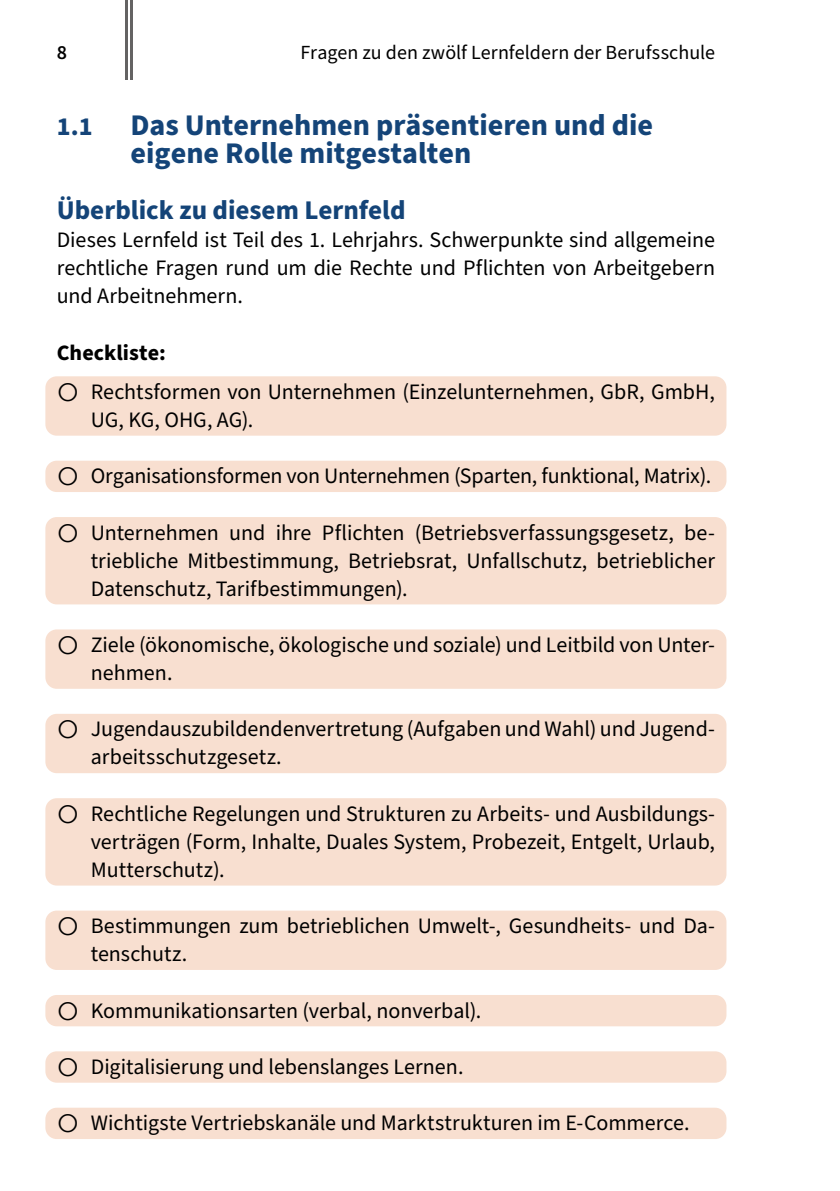
<style>
.page{position:relative;width:840px;height:1191px;background:#fff}
.page>*{position:absolute;margin:0;border:0;box-sizing:border-box;transform-origin:0 0}
.t1{font:700 30px/28px "Source Sans Pro";color:#144478}
.Ueberschrift_3_Anfan{font:700 27px "Source Sans Pro";color:#144478}
.t2{font:700 26px "Source Sans Pro";color:#144478}
.Grundtext{font:22px/28px "Source Sans Pro";letter-spacing:-.005em;color:#000}
.Ueberschrift_Checkli{font:700 22px "Source Sans Pro";color:#000}
.t3{font:20px "Source Sans Pro";letter-spacing:.005em;color:#000}
.t4{font:600 20px "Source Sans Pro";color:#000}
</style>
<div class="page">
<hr style="left:125px;top:0;width:3px;height:79px;background:#646363">
<hr style="left:130px;top:0;width:3px;height:79px;background:#646363">
<div style="left:45px;top:376px;width:681px;height:60px;background:#f8dfd0;border-radius:11px"></div>
<div style="left:45px;top:461px;width:681px;height:31px;background:#f8dfd0;border-radius:11px"></div>
<div style="left:45px;top:517px;width:681px;height:87px;background:#f8dfd0;border-radius:11px"></div>
<div style="left:45px;top:629px;width:681px;height:60px;background:#f8dfd0;border-radius:11px"></div>
<div style="left:45px;top:714px;width:681px;height:59px;background:#f8dfd0;border-radius:11px"></div>
<div style="left:45px;top:798px;width:681px;height:87px;background:#f8dfd0;border-radius:11px"></div>
<div style="left:45px;top:910px;width:681px;height:60px;background:#f8dfd0;border-radius:11px"></div>
<div style="left:45px;top:995px;width:681px;height:31px;background:#f8dfd0;border-radius:11px"></div>
<div style="left:45px;top:1051px;width:681px;height:31px;background:#f8dfd0;border-radius:11px"></div>
<div style="left:45px;top:1107px;width:681px;height:32px;background:#f8dfd0;border-radius:11px"></div>
<p class="t4" style="left:57px;top:39px;width:12px">8</p>
<p class="t3" style="left:300px;top:39px;width:416px">Fragen zu den zwölf Lernfeldern der Berufsschule</p>
<p class="t2" style="left:57px;top:109px;width:38px">1.1</p>
<p class="t1" style="left:130px;top:112px;width:523px">Das Unternehmen präsentieren und die eigene Rolle mitgestalten</p>
<p class="Ueberschrift_3_Anfan" style="left:57px;top:192px;width:350px">Überblick zu diesem Lernfeld</p>
<p class="Grundtext" style="left:57px;top:227px;width:659px;text-align:justify">Dieses Lernfeld ist Teil des 1. Lehrjahrs. Schwerpunkte sind allgemeine rechtliche Fragen rund um die Rechte und Pflichten von Arbeitgebern und Arbeitnehmern.</p>
<p class="Ueberschrift_Checkli" style="left:57px;top:337px;width:111px">Checkliste:</p>
<p class="Grundtext" style="left:91px;top:378px;width:625px">Rechtsformen von Unternehmen (Einzelunternehmen, GbR, GmbH,<br>UG, KG, OHG, AG).</p>
<p class="Grundtext" style="left:91px;top:462px;width:621px">Organisationsformen von Unternehmen (Sparten, funktional, Matrix).</p>
<p class="Grundtext" style="left:91px;top:519px;width:625px;text-align:justify">Unternehmen und ihre Pflichten (Betriebsverfassungsgesetz, be&shy;triebliche Mitbestimmung, Betriebsrat, Unfallschutz, betrieblicher Datenschutz, Tarifbestimmungen).</p>
<p class="Grundtext" style="left:91px;top:631px;width:625px">Ziele (ökonomische, ökologische und soziale) und Leitbild von Unter&shy;nehmen.</p>
<p class="Grundtext" style="left:91px;top:715px;width:625px">Jugendauszubildendenvertretung (Aufgaben und Wahl) und Jugend&shy;arbeitsschutzgesetz.</p>
<p class="Grundtext" style="left:91px;top:800px;width:625px;text-align:justify">Rechtliche Regelungen und Strukturen zu Arbeits- und Ausbildungs&shy;verträgen (Form, Inhalte, Duales System, Probezeit, Entgelt, Urlaub, Mutterschutz).</p>
<p class="Grundtext" style="left:91px;top:912px;width:625px">Bestimmungen zum betrieblichen Umwelt-, Gesundheits- und Da&shy;tenschutz.</p>
<p class="Grundtext" style="left:91px;top:997px;width:392px">Kommunikationsarten (verbal, nonverbal).</p>
<p class="Grundtext" style="left:91px;top:1053px;width:374px">Digitalisierung und lebenslanges Lernen.</p>
<p class="Grundtext" style="left:91px;top:1109px;width:600px">Wichtigste Vertriebskanäle und Marktstrukturen im E-Commerce.</p>
</div>
